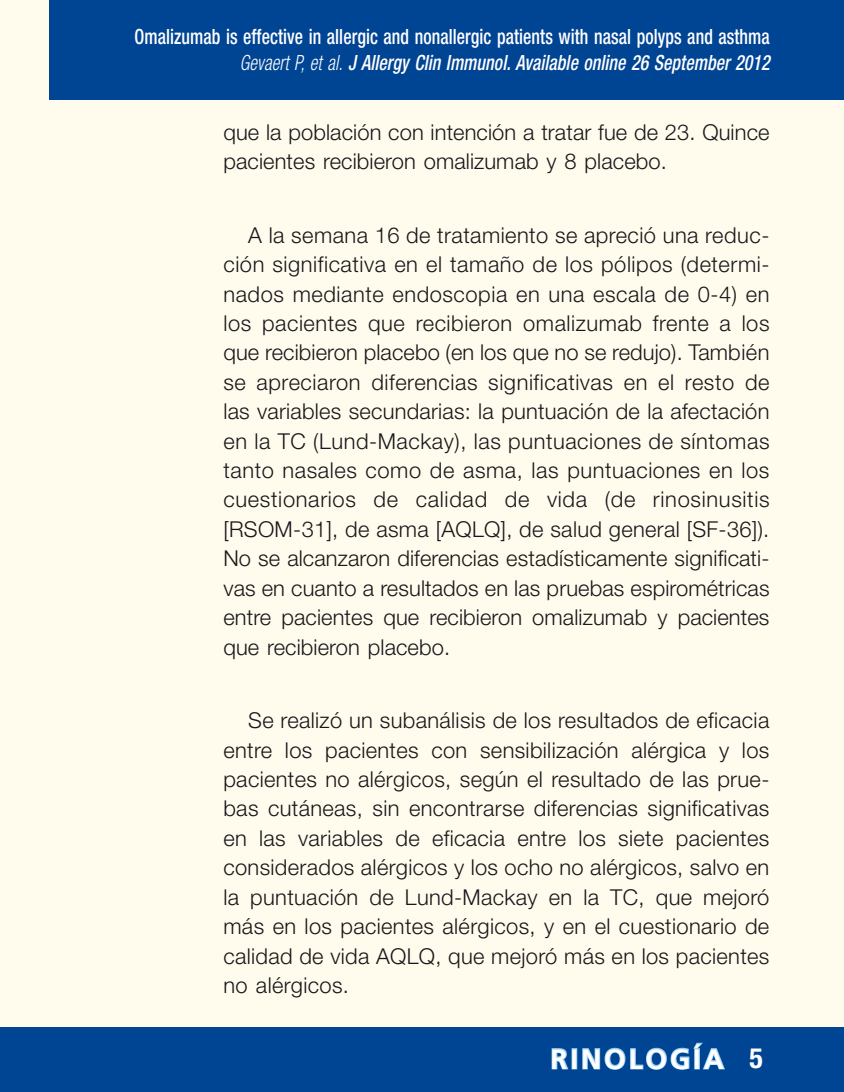
<style>
.page{position:relative;width:844px;height:1092px;background:#fff}
.page>*{position:absolute;margin:0;border:0;box-sizing:border-box;transform-origin:0 0}
.t1{font:700 28px "Frutiger LT Std";letter-spacing:.1em;color:#fff}
.t2{font:300 21.88px/29.4px "Helvetica Neue LT Std";letter-spacing:.005em;color:#1a171c;text-align:justify}
.t3{font:500 condensed 21px/26.2px "Helvetica Neue LT Std";letter-spacing:.005em;color:#fff;text-align:right;scale:.85 1}
.s1{font-weight:300;font-style:italic}
.s2{font-style:italic}
.s3{font-family:"Helvetica Neue LT Std";font-stretch:condensed}
</style>
<div class="page">
<div style="left:0;top:0;width:843px;height:1091px;background:#fffcee"></div>
<div style="left:0;top:1027px;width:843px;height:64px;background:#004494"></div>
<div style="left:50px;top:0;width:793px;height:99px;background:#004494"></div>
<svg style="left:551px;top:1048px;width:18px;height:22px"></svg>
<div style="left:571px;top:1047px;width:6px;height:22px;border:2px solid #96cdec"></div>
<svg style="left:582px;top:1042px;width:143px;height:28px"></svg>
<p class="t3" style="left:134px;top:23px;width:748px">Omalizumab is effective in allergic and nonallergic patients with nasal polyps and asthma<br><span class="s1">Gevaert P, et al.</span> <span class="s2">J Allergy Clin Immunol. Available online 26 September 2012</span></p>
<p class="t2" style="left:223px;top:117px;width:547px">que la población con intención a tratar fue de 23. Quince pacientes recibieron omalizumab y 8 placebo.</p>
<p class="t2" style="left:223px;top:220px;width:547px;text-indent:25px">A la semana 16 de tratamiento se apreció una reduc&shy;ción significativa en el tamaño de los pólipos (determi&shy;nados mediante endoscopia en una escala de 0-4) en los pacientes que recibieron omalizumab frente a los que recibieron placebo (en los que no se redujo). También se apreciaron diferencias significativas en el resto de las variables secundarias: la puntuación de la afectación en la TC (Lund-Mackay), las puntuaciones de síntomas tanto nasales como de asma, las puntuaciones en los cuestionarios de calidad de vida (de rinosinusitis [RSOM-31], de asma [AQLQ], de salud general [SF-36]).<br>No se alcanzaron diferencias estadísticamente significati&shy;vas en cuanto a resultados en las pruebas espirométricas entre pacientes que recibieron omalizumab y pacientes que recibieron placebo.</p>
<p class="t2" style="left:223px;top:705px;width:547px;text-indent:25px">Se realizó un subanálisis de los resultados de eficacia entre los pacientes con sensibilización alérgica y los pacientes no alérgicos, según el resultado de las prue&shy;bas cutáneas, sin encontrarse diferencias significativas en las variables de eficacia entre los siete pacientes considerados alérgicos y los ocho no alérgicos, salvo en la puntuación de Lund-Mackay en la TC, que mejoró más en los pacientes alérgicos, y en el cuestionario de calidad de vida AQLQ, que mejoró más en los pacientes no alérgicos.</p>
<p class="t1" style="left:550px;top:1042px;width:214px">RINOLOGÍA <span class="s3">5</span></p>
</div>
